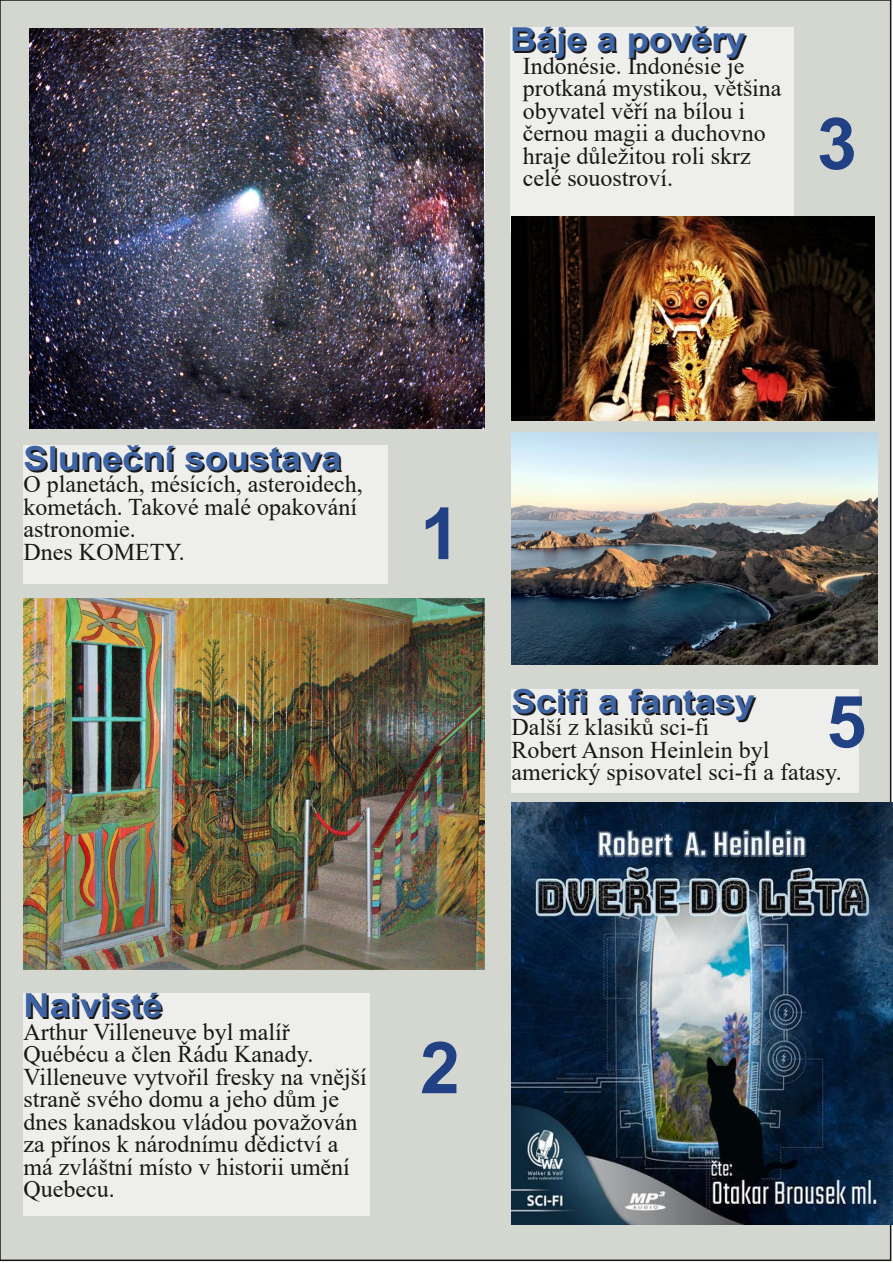
<style>
.page{position:relative;width:893px;height:1263px;background:#fff}
.page>*{position:absolute;margin:0;border:0;box-sizing:border-box;transform-origin:0 0}
.t1{font:700 72px "Arial";color:#214184}
.t2{font:700 33px "Arial";color:#181715;scale:1.1 1}
.t3{font:24px/22.5px "Times New Roman";color:#181715}
</style>
<div class="page">
<div style="left:0;top:0;width:891px;height:1260px;background:#d3d7cf"></div>
<div style="left:24px;top:446px;width:364px;height:138px;background:#eeeeec"></div>
<img style="left:30px;top:29px;width:454px;height:399px">
<img style="left:24px;top:598px;width:460px;height:371px">
<div style="left:24px;top:993px;width:346px;height:222px;background:#eeeeec"></div>
<img style="left:511px;top:432px;width:366px;height:233px">
<div style="left:510px;top:27px;width:283px;height:206px;background:#eeeeec"></div>
<div style="left:511px;top:689px;width:348px;height:103px;background:#eeeeec"></div>
<img style="left:511px;top:216px;width:363px;height:204px">
<img style="left:511px;top:803px;width:382px;height:421px">
<h2 class="t2" style="left:512px;top:23px;width:216px">Báje a pověry</h2>
<p class="t3" style="left:523px;top:54px;width:260px">Indonésie. Indonésie je protkaná mystikou, většina obyvatel věří na bílou i černou magii a duchovno hraje důležitou roli skrz celé souostroví.</p>
<h1 class="t1" style="left:817px;top:104px;width:42px">3</h1>
<h2 class="t2" style="left:25px;top:442px;width:291px">Sluneční soustava</h2>
<p class="t3" style="left:24px;top:473px;width:341px">O planetách, mésících, asteroidech, kometách. Takové malé opakování astronomie.<br>Dnes KOMETY.</p>
<h1 class="t1" style="left:420px;top:494px;width:42px">1</h1>
<h2 class="t2" style="left:513px;top:685px;width:223px">Scifi a fantasy</h2>
<p class="t3" style="left:511px;top:716px;width:332px">Další z klasiků sci-fi<br>Robert Anson Heinlein byl americký spisovatel sci-fi a fatasy.</p>
<h1 class="t1" style="left:826px;top:682px;width:42px">5</h1>
<h2 class="t2" style="left:25px;top:989px;width:128px">Naivisté</h2>
<p class="t3" style="left:24px;top:1020px;width:345px">Arthur Villeneuve byl malíř<br>Québécu a člen Řádu Kanady.<br>Villeneuve vytvořil fresky na vnější straně svého domu a jeho dům je dnes kanadskou vládou považován za přínos k národnímu dědictví a má zvláštní místo v historii umění<br>Quebecu.</p>
<h1 class="t1" style="left:420px;top:1028px;width:42px">2</h1>
</div>
